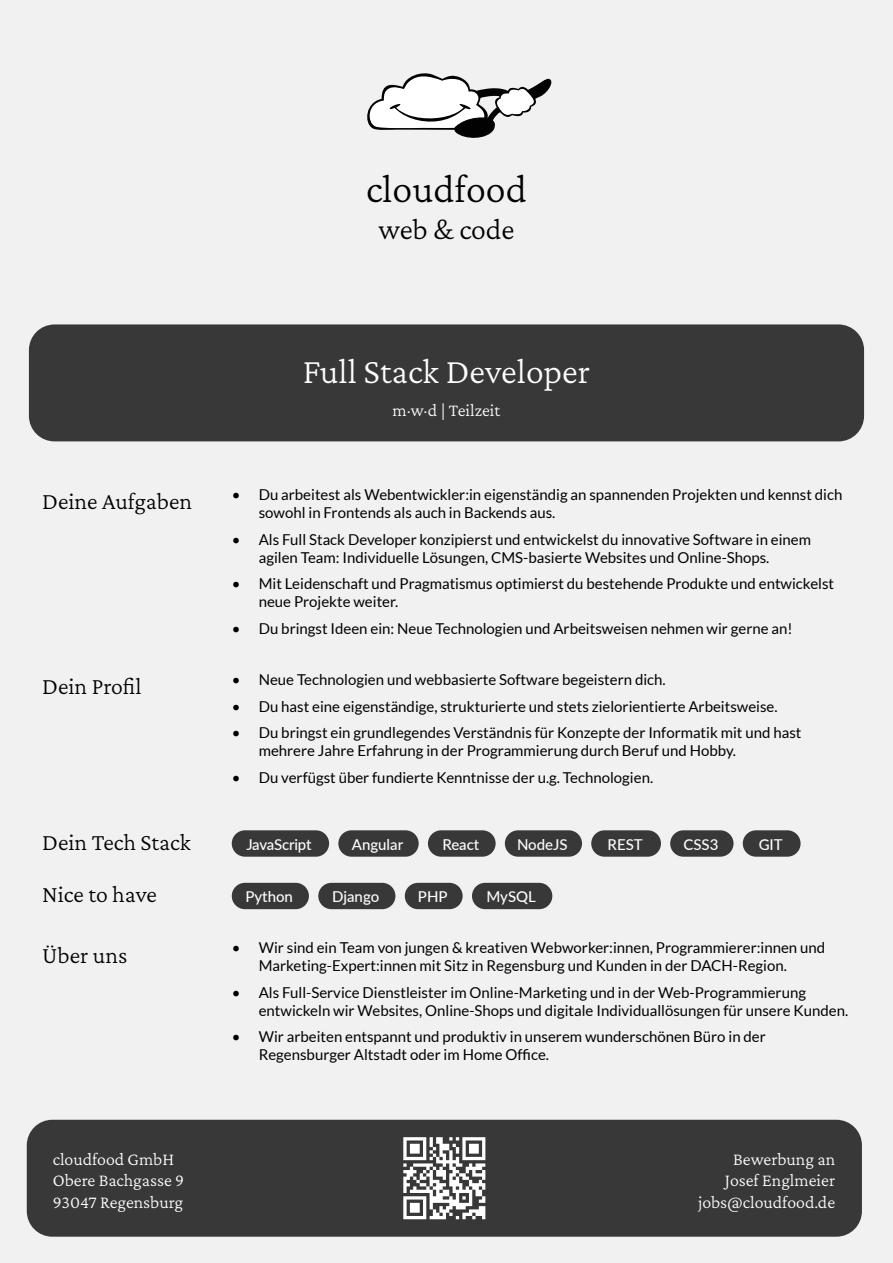
<style>
.page{position:relative;width:893px;height:1263px;background:#f0f1f0}
.page>*{position:absolute;margin:0;border:0;box-sizing:border-box;transform-origin:0 0}
.t1{font:300 40.5px "Crimson Pro";color:#000}
.t2{font:300 36px "Crimson Pro";color:#fff}
.t3{font:300 30px "Crimson Pro";letter-spacing:-.005em;color:#000}
.t4{font:300 24px "Crimson Pro";color:#000}
.t5{font:300 18px/21.6px "Crimson Pro";color:#fff;text-align:right}
.t6{font:15px/18px "Lato";color:#000}
.t7{font:500 15px "Lato";color:#fff}
</style>
<div class="page">
<div style="left:29px;top:324px;width:835px;height:117px;background:#383838;border-radius:26px"></div>
<div style="left:27px;top:1120px;width:835px;height:117px;background:#383838;border-radius:26px"></div>
<svg style="left:367px;top:73px;width:185px;height:65px"></svg>
<div style="left:232px;top:883px;width:77px;height:26px;background:#383838;border-radius:13px"></div>
<div style="left:232px;top:830px;width:97px;height:27px;background:#383838;border-radius:13px"></div>
<div style="left:670px;top:830px;width:63px;height:27px;background:#383838;border-radius:13px"></div>
<div style="left:743px;top:830px;width:58px;height:27px;background:#383838;border-radius:13px"></div>
<div style="left:318px;top:883px;width:77px;height:26px;background:#383838;border-radius:13px"></div>
<div style="left:428px;top:830px;width:68px;height:27px;background:#383838;border-radius:13px"></div>
<div style="left:338px;top:830px;width:81px;height:27px;background:#383838;border-radius:13px"></div>
<div style="left:591px;top:830px;width:70px;height:27px;background:#383838;border-radius:13px"></div>
<div style="left:405px;top:883px;width:58px;height:26px;background:#383838;border-radius:13px"></div>
<div style="left:472px;top:883px;width:80px;height:26px;background:#383838;border-radius:13px"></div>
<div style="left:505px;top:830px;width:77px;height:27px;background:#383838;border-radius:13px"></div>
<svg style="left:403px;top:1137px;width:82px;height:82px"></svg>
<h1 class="t1" style="left:366px;top:163px;width:162px">cloudfood</h1>
<h3 class="t3" style="left:378px;top:210px;width:138px">web &amp; code</h3>
<h2 class="t2" style="left:303px;top:348px;width:289px">Full Stack Developer</h2>
<p class="t5" style="left:393px;top:399px;width:109px">m·w·d | Teilzeit</p>
<h3 class="t4" style="left:42px;top:486px;width:151px">Deine Aufgaben</h3>
<p class="t6" style="left:259px;top:485px;width:585px;text-indent:-27px">• Du arbeitest als Webentwickler:in eigenständig an spannenden Projekten und kennst dich sowohl in Frontends als auch in Backends aus.</p>
<p class="t6" style="left:259px;top:530px;width:554px;text-indent:-27px">• Als Full Stack Developer konzipierst und entwickelst du innovative Software in einem agilen Team: Individuelle Lösungen, CMS-basierte Websites und Online-Shops.</p>
<p class="t6" style="left:259px;top:574px;width:577px;text-indent:-27px">• Mit Leidenschaft und Pragmatismus optimierst du bestehende Produkte und entwickelst neue Projekte weiter.</p>
<p class="t6" style="left:232px;top:619px;width:562px">• Du bringst Ideen ein: Neue Technologien und Arbeitsweisen nehmen wir gerne an!</p>
<h3 class="t4" style="left:42px;top:671px;width:101px">Dein Profil</h3>
<p class="t6" style="left:232px;top:670px;width:435px">• Neue Technologien und webbasierte Software begeistern dich.</p>
<p class="t6" style="left:232px;top:697px;width:547px">• Du hast eine eigenständige, strukturierte und stets zielorientierte Arbeitsweise.</p>
<p class="t6" style="left:259px;top:723px;width:544px;text-indent:-27px">• Du bringst ein grundlegendes Verständnis für Konzepte der Informatik mit und hast mehrere Jahre Erfahrung in der Programmierung durch Beruf und Hobby.</p>
<p class="t6" style="left:232px;top:768px;width:423px">• Du verfügst über fundierte Kenntnisse der u.g. Technologien.</p>
<h3 class="t4" style="left:42px;top:827px;width:150px">Dein Tech Stack</h3>
<p class="t7" style="left:352px;top:833px;width:53px">Angular</p>
<p class="t7" style="left:442px;top:833px;width:38px">React</p>
<p class="t7" style="left:608px;top:833px;width:37px">REST</p>
<p class="t7" style="left:517px;top:833px;width:52px">NodeJS</p>
<p class="t7" style="left:246px;top:833px;width:67px">JavaScript</p>
<p class="t7" style="left:683px;top:833px;width:37px">CSS3</p>
<p class="t7" style="left:759px;top:833px;width:26px">GIT</p>
<p class="t7" style="left:332px;top:886px;width:49px">Django</p>
<h3 class="t4" style="left:42px;top:879px;width:116px">Nice to have</h3>
<p class="t7" style="left:418px;top:886px;width:31px">PHP</p>
<p class="t7" style="left:486px;top:886px;width:51px">MySQL</p>
<p class="t7" style="left:245px;top:886px;width:49px">Python</p>
<h3 class="t4" style="left:42px;top:939px;width:87px">Über uns</h3>
<p class="t6" style="left:259px;top:939px;width:568px;text-indent:-27px">• Wir sind ein Team von jungen &amp; kreativen Webworker:innen, Programmierer:innen und<br>Marketing-Expert:innen mit Sitz in Regensburg und Kunden in der DACH-Region.</p>
<p class="t6" style="left:259px;top:983px;width:591px;text-indent:-27px">• Als Full-Service Dienstleister im Online-Marketing und in der Web-Programmierung entwickeln wir Websites, Online-Shops und digitale Individuallösungen für unsere Kunden.</p>
<p class="t6" style="left:259px;top:1028px;width:509px;text-indent:-27px">• Wir arbeiten entspannt und produktiv in unserem wunderschönen Büro in der<br>Regensburger Altstadt oder im Home Office.</p>
<p class="t5" style="left:53px;top:1148px;width:133px;text-align:left">cloudfood GmbH<br>Obere Bachgasse 9<br>93047 Regensburg</p>
<p class="t5" style="left:698px;top:1148px;width:139px">Bewerbung an<br>Josef Englmeier jobs@cloudfood.de</p>
</div>
